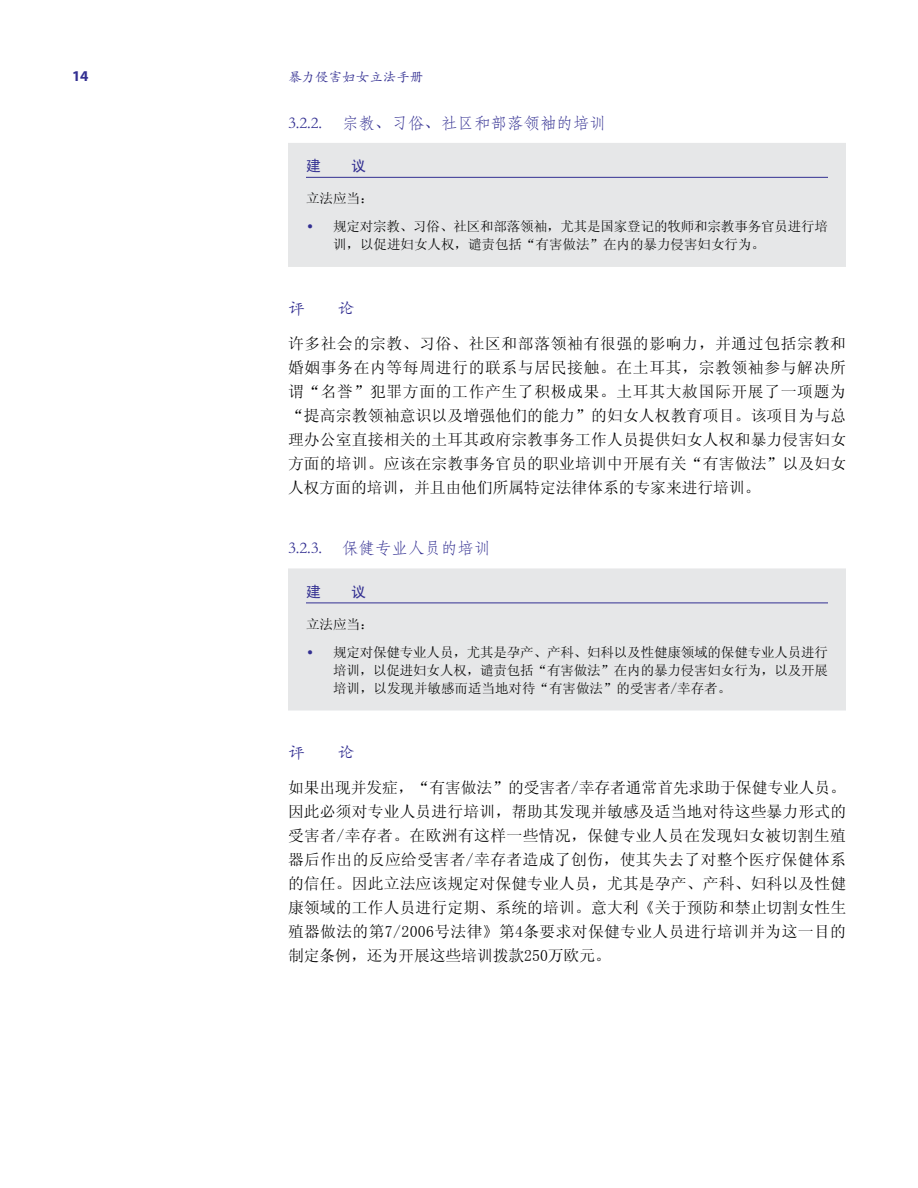
<style>
.page{position:relative;width:918px;height:1188px;background:#fff}
.page>*{position:absolute;margin:0;border:0;box-sizing:border-box;transform-origin:0 0}
.t1{font:16.5px "ST Fangsong";color:#333092}
.t2{font:16.5px "ST Kaiti";color:#333092}
.t3{font:15.75px/24px "Sim Sun";color:#000;text-align:justify}
.t4{font:15px "Sim Hei";color:#333092}
.t5{font:700 15px "Myriad Pro";color:#333092}
.t6{font:13.5px/18px "Sim Sun";letter-spacing:-.01em;color:#000}
.t7{font:13.5px "ST Kaiti";color:#333092}
.s1{font-family:"Myriad Pro";font-weight:600;font-stretch:semi-condensed;font-size:18px;color:#333092}
</style>
<div class="page">
<div style="left:288px;top:143px;width:558px;height:124px;background:#e6e7e8"></div>
<hr style="left:306px;top:177px;width:522px;height:1px;background:#333092">
<div style="left:288px;top:568px;width:558px;height:143px;background:#e6e7e8"></div>
<hr style="left:306px;top:603px;width:522px;height:1px;background:#333092">
<p class="t5" style="left:72px;top:66px;width:18px">14</p>
<p class="t7" style="left:288px;top:68px;width:136px">暴力侵害妇女立法手册</p>
<p class="t1" style="left:288px;top:112px;width:320px">3.2.2. 宗教、习俗、社区和部落领袖的培训</p>
<p class="t4" style="left:306px;top:158px;width:16px">建</p>
<p class="t4" style="left:351px;top:158px;width:16px">议</p>
<p class="t6" style="left:306px;top:189px;width:69px">立法应当：</p>
<p class="t6" style="left:333px;top:217px;width:497px;text-indent:-26px"><span class="s1">•</span> 规定对宗教、习俗、社区和部落领袖，尤其是国家登记的牧师和宗教事务官员进行培训，以促进妇女人权，谴责包括“有害做法”在内的暴力侵害妇女行为。</p>
<p class="t2" style="left:288px;top:297px;width:18px">评</p>
<p class="t2" style="left:338px;top:297px;width:18px">论</p>
<p class="t3" style="left:288px;top:332px;width:560px">许多社会的宗教、习俗、社区和部落领袖有很强的影响力，并通过包括宗教和婚姻事务在内等每周进行的联系与居民接触。在土耳其，宗教领袖参与解决所谓“名誉”犯罪方面的工作产生了积极成果。土耳其大赦国际开展了一项题为“提高宗教领袖意识以及增强他们的能力”的妇女人权教育项目。该项目为与总理办公室直接相关的土耳其政府宗教事务工作人员提供妇女人权和暴力侵害妇女方面的培训。应该在宗教事务官员的职业培训中开展有关“有害做法”以及妇女人权方面的培训，并且由他们所属特定法律体系的专家来进行培训。</p>
<p class="t1" style="left:288px;top:537px;width:204px">3.2.3. 保健专业人员的培训</p>
<p class="t4" style="left:306px;top:584px;width:16px">建</p>
<p class="t4" style="left:351px;top:584px;width:16px">议</p>
<p class="t6" style="left:306px;top:615px;width:69px">立法应当：</p>
<p class="t6" style="left:333px;top:643px;width:497px;text-align:justify;text-indent:-26px"><span class="s1">•</span> 规定对保健专业人员，尤其是孕产、产科、妇科以及性健康领域的保健专业人员进行培训，以促进妇女人权，谴责包括“有害做法”在内的暴力侵害妇女行为，以及开展培训，以发现并敏感而适当地对待“有害做法”的受害者/幸存者。</p>
<p class="t2" style="left:288px;top:741px;width:18px">评</p>
<p class="t2" style="left:338px;top:741px;width:18px">论</p>
<p class="t3" style="left:288px;top:775px;width:560px">如果出现并发症，“有害做法”的受害者/幸存者通常首先求助于保健专业人员。因此必须对专业人员进行培训，帮助其发现并敏感及适当地对待这些暴力形式的受害者/幸存者。在欧洲有这样一些情况，保健专业人员在发现妇女被切割生殖器后作出的反应给受害者/幸存者造成了创伤，使其失去了对整个医疗保健体系的信任。因此立法应该规定对保健专业人员，尤其是孕产、产科、妇科以及性健康领域的工作人员进行定期、系统的培训。意大利《关于预防和禁止切割女性生殖器做法的第7/2006号法律》第4条要求对保健专业人员进行培训并为这一目的制定条例，还为开展这些培训拨款250万欧元。</p>
</div>
